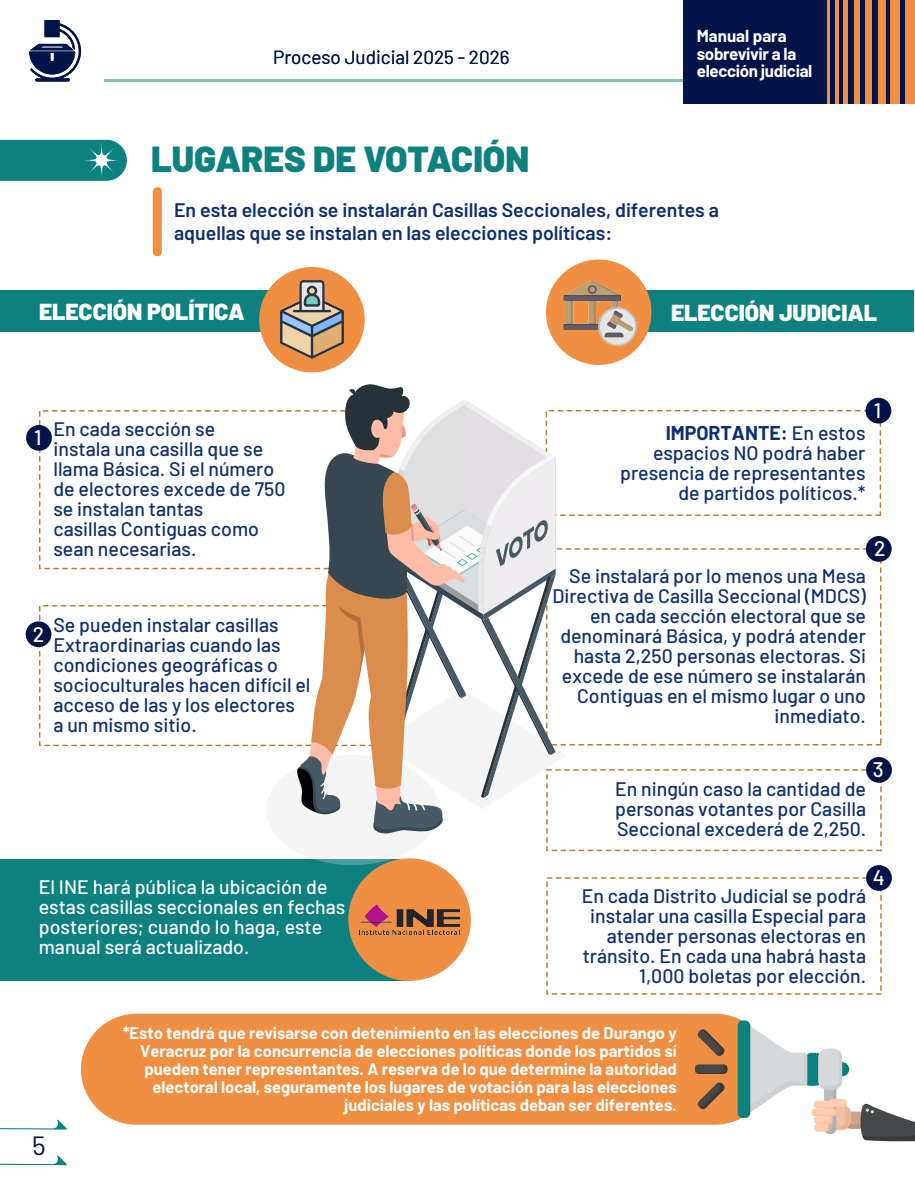
<style>
.page{position:relative;width:915px;height:1191px;background:#fff}
.page>*{position:absolute;margin:0;border:0;box-sizing:border-box;transform-origin:0 0}
.t1{font:900 36.15px "Barlow";color:#0d8180}
.t2{font:26.4px "Barlow";color:#001948}
.t3{font:900 23.1px "Barlow";color:#fff}
.t4{font:500 21px "Barlow";color:#fff}
.t5{font:500 19.5px/20.1px "Barlow";color:#0d2e71;text-align:right}
.t6{font:500 19.5px/20.1px "Barlow";color:#fff}
.t7{font:600 19.5px/22.5px "Barlow";color:#0d2e71}
.t8{font:18.9px "Barlow";color:#001948}
.t9{font:700 16.95px/17.1px "Barlow";letter-spacing:-.02em;color:#fff}
.t10{font:700 16.5px/18px "Barlow";color:#fff;text-align:right}
.s1{font-weight:700}
</style>
<div class="page">
<div style="left:81px;top:1013px;width:689px;height:111px;background:#f08e42;border-radius:55px"></div>
<div style="left:0;top:859px;width:409px;height:121px;background:#0d8180"></div>
<svg style="left:694px;top:1064px;width:33px;height:10px"></svg>
<svg style="left:696px;top:1064px;width:31px;height:10px"></svg>
<svg style="left:697px;top:1029px;width:27px;height:27px"></svg>
<svg style="left:697px;top:1082px;width:27px;height:27px"></svg>
<svg style="left:737px;top:1021px;width:177px;height:120px"></svg>
<div style="left:0;top:291px;width:317px;height:41px;background:#0d8180"></div>
<div style="left:596px;top:291px;width:317px;height:41px;background:#0d8180"></div>
<svg style="left:0;top:140px;width:127px;height:41px;background:#1e8a89"></svg>
<div style="left:545px;top:259px;width:106px;height:106px;background:#f08e42;border-radius:50%"></div>
<div style="left:259px;top:267px;width:105px;height:105px;background:#f08e42;border-radius:50%"></div>
<div style="left:348px;top:858px;width:122px;height:123px;background:#f08e42;border-radius:50%"></div>
<div style="left:39px;top:410px;width:335px;height:159px;border:2px dashed #bc7c33"></div>
<div style="left:546px;top:548px;width:335px;height:197px;border:2px dashed #bc7c33"></div>
<div style="left:39px;top:605px;width:335px;height:141px;border:2px dashed #bc7c33"></div>
<div style="left:26px;top:425px;width:26px;height:26px;background:#001449;border-radius:50%"></div>
<div style="left:26px;top:621px;width:25px;height:26px;background:#001449;border-radius:50%"></div>
<div style="left:865px;top:536px;width:26px;height:26px;background:#001449;border-radius:50%"></div>
<div style="left:546px;top:769px;width:335px;height:82px;border:2px dashed #bc7c33"></div>
<div style="left:865px;top:757px;width:26px;height:25px;background:#001449;border-radius:50%"></div>
<div style="left:545px;top:410px;width:335px;height:106px;border:2px dashed #bc7c33"></div>
<div style="left:865px;top:398px;width:26px;height:25px;background:#001449;border-radius:50%"></div>
<div style="left:546px;top:877px;width:335px;height:117px;border:2px dashed #bc7c33"></div>
<div style="left:865px;top:865px;width:26px;height:26px;background:#001449;border-radius:50%"></div>
<img style="left:359px;top:904px;width:100px;height:31px">
<img style="left:267px;top:275px;width:89px;height:89px">
<img style="left:559px;top:273px;width:81px;height:81px">
<svg style="left:0;top:1155px;width:67px;height:11px"></svg>
<svg style="left:0;top:1119px;width:67px;height:11px"></svg>
<svg style="left:266px;top:384px;width:300px;height:481px"></svg>
<hr style="left:105px;top:79px;width:606px;height:3px;background:#83c1bb">
<svg style="left:29px;top:20px;width:52px;height:62px"></svg>
<div style="left:683px;top:0;width:231px;height:104px;background:#001449"></div>
<div style="left:904px;top:0;width:10px;height:104px;background:#f08e42"></div>
<div style="left:890px;top:0;width:9px;height:104px;background:#f08e42"></div>
<div style="left:877px;top:0;width:8px;height:104px;background:#f08e42"></div>
<div style="left:865px;top:0;width:6px;height:104px;background:#f08e42"></div>
<div style="left:853px;top:0;width:6px;height:104px;background:#f08e42"></div>
<hr style="left:843px;top:0;width:4px;height:104px;background:#f08e42">
<svg style="left:835px;top:0;width:3px;height:104px"></svg>
<hr style="left:826px;top:0;width:2px;height:104px;background:#f08e42">
<div style="left:153px;top:187px;width:9px;height:69px;background:#f08e42;border-radius:4px"></div>
<p class="t8" style="left:273px;top:44px;width:238px">Proceso Judicial 2025 - 2026</p>
<h1 class="t1" style="left:151px;top:132px;width:379px">LUGARES DE VOTACIÓN</h1>
<p class="t9" style="left:696px;top:26px;width:117px">Manual para sobrevivir a la elección judicial</p>
<p class="t7" style="left:174px;top:197px;width:546px">En esta elección se instalarán Casillas Seccionales, diferentes a aquellas que se instalan en las elecciones políticas:</p>
<p class="t3" style="left:39px;top:294px;width:207px">ELECCIÓN POLÍTICA</p>
<p class="t3" style="left:670px;top:295px;width:208px">ELECCIÓN JUDICIAL</p>
<p class="t4" style="left:34px;top:422px;width:9px">1</p>
<p class="t5" style="left:53px;top:417px;width:233px;text-align:left">En cada sección se<br>instala una casilla que se llama Básica. Si el número de electores excede de 750 se instalan tantas<br>casillas Contiguas como sean necesarias.</p>
<p class="t4" style="left:33px;top:619px;width:13px">2</p>
<p class="t5" style="left:53px;top:613px;width:258px;text-align:left">Se pueden instalar casillas<br>Extraordinarias cuando las condiciones geográficas o socioculturales hacen difícil el acceso de las y los electores<br>a un mismo sitio.</p>
<p class="t6" style="left:39px;top:875px;width:308px">El INE hará pública la ubicación de estas casillas seccionales en fechas posteriores; cuando lo haga, este manual será actualizado.</p>
<p class="t5" style="left:620px;top:421px;width:247px"><span class="s1">IMPORTANTE:</span> En estos espacios NO podrá haber presencia de representantes de partidos políticos.*</p>
<p class="t4" style="left:873px;top:395px;width:9px">1</p>
<p class="t5" style="left:552px;top:564px;width:315px">Se instalará por lo menos una Mesa<br>Directiva de Casilla Seccional (MDCS) en cada sección electoral que se denominará Básica, y podrá atender hasta 2,250 personas electoras. Si excede de ese número se instalarán<br>Contiguas en el mismo lugar o uno inmediato.</p>
<p class="t4" style="left:873px;top:533px;width:13px">2</p>
<p class="t5" style="left:615px;top:777px;width:252px;text-align:justify">En ningún caso la cantidad de personas votantes por Casilla Seccional excederá de 2,250.</p>
<p class="t4" style="left:872px;top:754px;width:13px">3</p>
<p class="t5" style="left:581px;top:884px;width:286px">En cada Distrito Judicial se podrá instalar una casilla Especial para atender personas electoras en tránsito. En cada una habrá hasta<br>1,000 boletas por elección.</p>
<p class="t4" style="left:872px;top:862px;width:13px">4</p>
<h2 class="t2" style="left:32px;top:1126px;width:15px">5</h2>
<p class="t10" style="left:123px;top:1023px;width:555px">*Esto tendrá que revisarse con detenimiento en las elecciones de Durango y Veracruz por la concurrencia de elecciones políticas donde los partidos sí pueden tener representantes. A reserva de lo que determine la autoridad electoral local, seguramente los lugares de votación para las elecciones judiciales y las políticas deban ser diferentes.</p>
</div>
